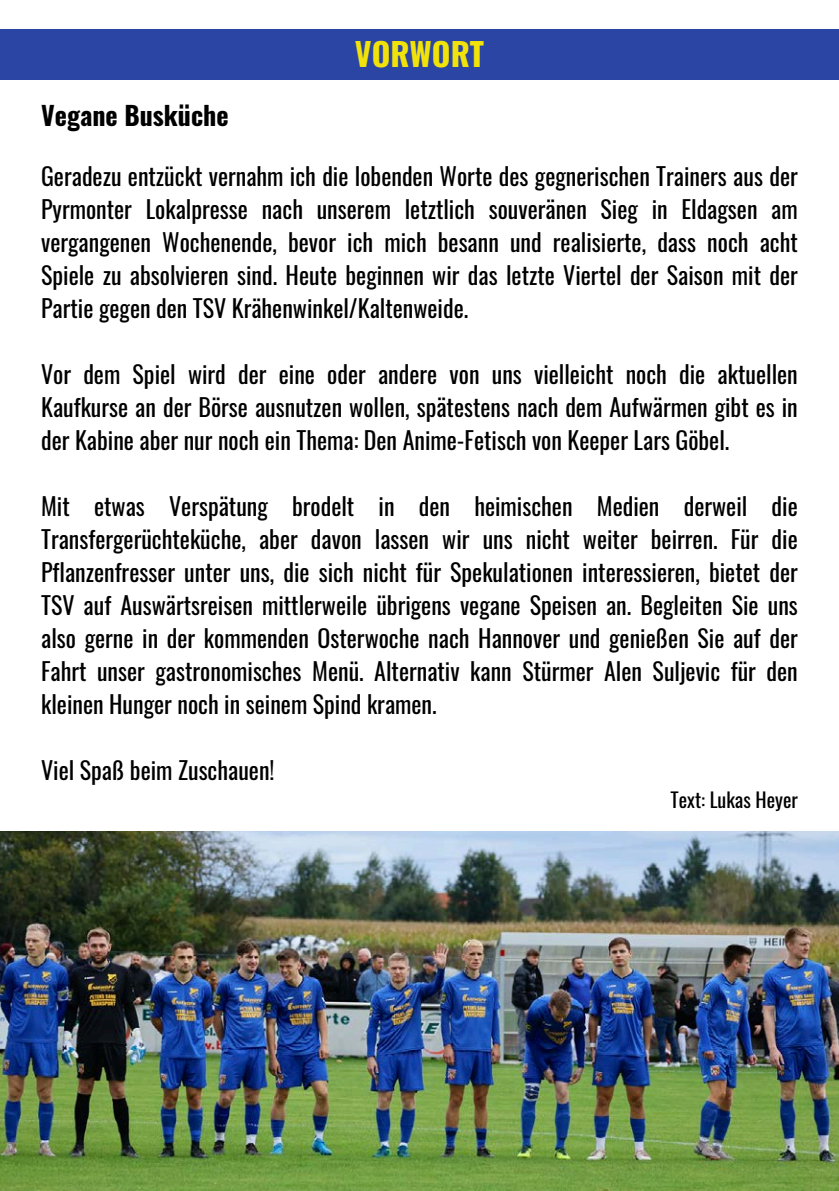
<style>
.page{position:relative;width:839px;height:1191px;background:#fff}
.page>*{position:absolute;margin:0;border:0;box-sizing:border-box;transform-origin:0 0}
.t1{font:700 32px "Oswald";color:#f1e30a}
.t2{font:700 26px "Oswald";color:#000}
.t3{font:24px/33px "Oswald";color:#000;text-align:justify}
.t4{font:20px "Oswald";color:#000}
</style>
<div class="page">
<div style="left:0;top:29px;width:838px;height:50px;background:#2a45a3"></div>
<img style="left:0;top:831px;width:838px;height:360px">
<h1 class="t1" style="left:355px;top:29px;width:131px">VORWORT</h1>
<h2 class="t2" style="left:41px;top:95px;width:189px">Vegane Busküche</h2>
<p class="t3" style="left:41px;top:159px;width:758px">Geradezu entzückt vernahm ich die lobenden Worte des gegnerischen Trainers aus der Pyrmonter Lokalpresse nach unserem letztlich souveränen Sieg in Eldagsen am vergangenen Wochenende, bevor ich mich besann und realisierte, dass noch acht Spiele zu absolvieren sind. Heute beginnen wir das letzte Viertel der Saison mit der Partie gegen den TSV Krähenwinkel/Kaltenweide.</p>
<p class="t3" style="left:41px;top:356px;width:758px">Vor dem Spiel wird der eine oder andere von uns vielleicht noch die aktuellen Kaufkurse an der Börse ausnutzen wollen, spätestens nach dem Aufwärmen gibt es in der Kabine aber nur noch ein Thema: Den Anime-Fetisch von Keeper Lars Göbel.</p>
<p class="t3" style="left:41px;top:488px;width:758px">Mit etwas Verspätung brodelt in den heimischen Medien derweil die Transfergerüchteküche, aber davon lassen wir uns nicht weiter beirren. Für die Pflanzenfresser unter uns, die sich nicht für Spekulationen interessieren, bietet der TSV auf Auswärtsreisen mittlerweile übrigens vegane Speisen an. Begleiten Sie uns also gerne in der kommenden Osterwoche nach Hannover und genießen Sie auf der Fahrt unser gastronomisches Menü. Alternativ kann Stürmer Alen Suljevic für den kleinen Hunger noch in seinem Spind kramen.</p>
<p class="t3" style="left:41px;top:752px;width:235px">Viel Spaß beim Zuschauen!</p>
<p class="t4" style="left:670px;top:784px;width:129px">Text: Lukas Heyer</p>
</div>
